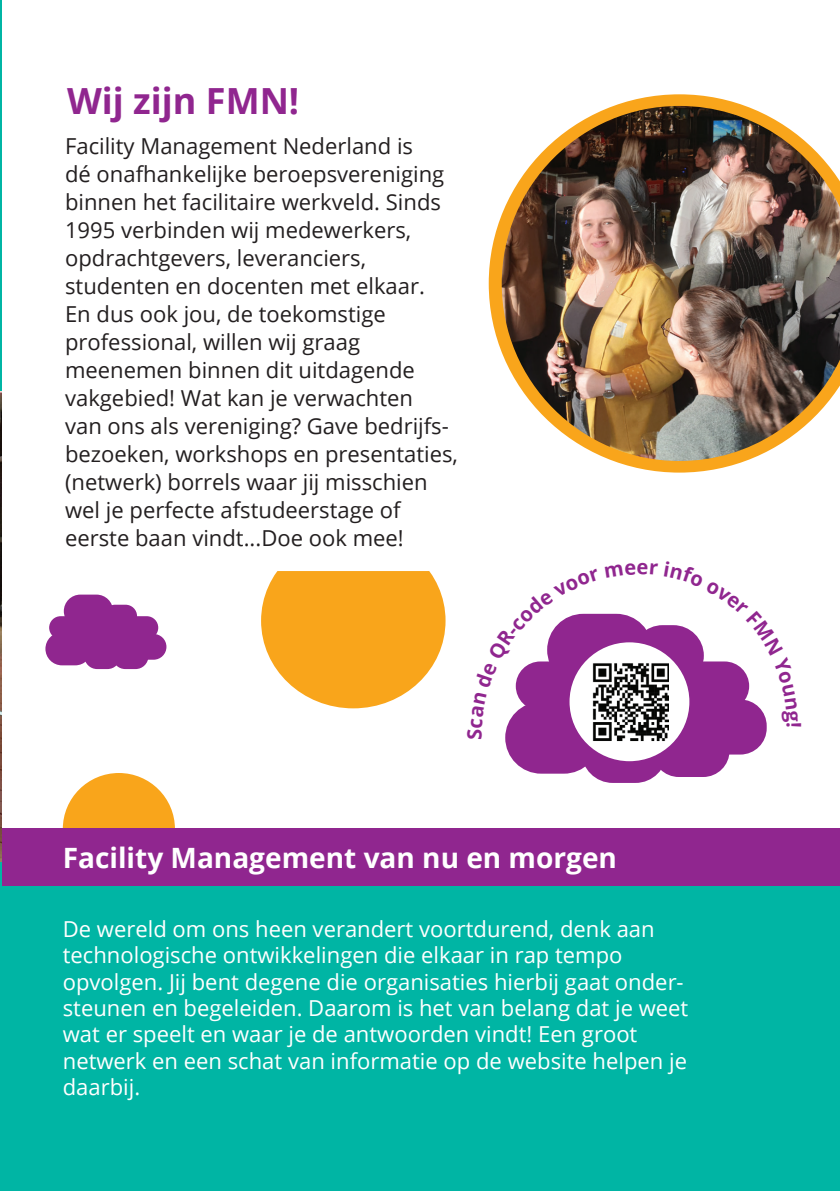
<style>
.page{position:relative;width:840px;height:1191px;background:#fff}
.page>*{position:absolute;margin:0;border:0;box-sizing:border-box;transform-origin:0 0}
.t1{font:700 36px "Open Sans";color:#90268f}
.t2{font:700 28px "Open Sans";color:#fff}
.t3{font:22px/28px "Open Sans";color:#231f20}
.t4{font:22px/26.4px "Open Sans";color:#fff}
.t5{font:700 20px "Open Sans";color:#90268f}
</style>
<div class="page">
<div style="left:45px;top:632px;width:47px;height:33px;background:#90268f;border-radius:17px"></div>
<div style="left:49px;top:616px;width:85px;height:23px;background:#90268f;border-radius:11px"></div>
<div style="left:64px;top:594px;width:49px;height:33px;background:#90268f;border-radius:17px"></div>
<div style="left:103px;top:604px;width:34px;height:23px;background:#90268f;border-radius:11px"></div>
<div style="left:125px;top:616px;width:33px;height:23px;background:#90268f;border-radius:11px"></div>
<div style="left:84px;top:643px;width:36px;height:26px;background:#90268f;border-radius:13px"></div>
<div style="left:85px;top:626px;width:36px;height:26px;background:#90268f;border-radius:13px"></div>
<div style="left:108px;top:630px;width:36px;height:26px;background:#90268f;border-radius:13px"></div>
<div style="left:130px;top:634px;width:36px;height:25px;background:#90268f;border-radius:13px"></div>
<div style="left:112px;top:643px;width:36px;height:26px;background:#90268f;border-radius:13px"></div>
<div style="left:505px;top:702px;width:94px;height:71px;background:#90268f;border-radius:36px"></div>
<svg style="left:488px;top:94px;width:257px;height:378px"></svg>
<svg style="left:63px;top:773px;width:112px;height:55px"></svg>
<div style="left:1px;top:885px;width:838px;height:306px;background:#00b5a4"></div>
<img style="left:501px;top:106px;width:338px;height:355px">
<div style="left:261px;top:533px;width:184px;height:175px;background:#f9a51b;border-radius:50%"></div>
<div style="left:1px;top:828px;width:838px;height:57px;background:#90268f"></div>
<div style="left:29px;top:54px;width:450px;height:517px;background:#fff;border-radius:52px"></div>
<hr style="left:0;top:0;width:1px;height:1191px;background:#00b5a4">
<div style="left:631px;top:625px;width:72px;height:61px;background:#90268f;border-radius:30px"></div>
<div style="left:581px;top:720px;width:85px;height:63px;background:#90268f;border-radius:31px"></div>
<div style="left:689px;top:699px;width:77px;height:55px;background:#90268f;border-radius:26px"></div>
<div style="left:652px;top:722px;width:77px;height:55px;background:#90268f;border-radius:26px"></div>
<div style="left:569px;top:642px;width:120px;height:119px;background:#fff;border-radius:50%"></div>
<img style="left:592px;top:663px;width:76px;height:78px">
<img style="left:0;top:391px;width:1px;height:470px">
<svg style="left:505px;top:613px;width:152px;height:125px"></svg>
<svg style="left:663px;top:625px;width:104px;height:97px"></svg>
<h1 class="t1" style="left:67px;top:75px;width:233px">Wij zijn FMN!</h1>
<p class="t3" style="left:65px;top:131px;width:394px">Facility Management Nederland is<br>dé onafhankelijke beroepsvereniging binnen het facilitaire werkveld. Sinds 1995 verbinden wij medewerkers, opdrachtgevers, leveranciers, studenten en docenten met elkaar.<br>En dus ook jou, de toekomstige professional, willen wij graag meenemen binnen dit uitdagende vakgebied! Wat kan je verwachten<br>van ons als vereniging? Gave bedrijfs&shy;bezoeken, workshops en presentaties, (netwerk) borrels waar jij misschien wel je perfecte afstudeerstage of eerste baan vindt...Doe ook mee!</p>
<p class="t2" style="left:63px;top:837px;width:555px">Facility Management van nu en morgen</p>
<p class="t4" style="left:63px;top:915px;width:626px">De wereld om ons heen verandert voortdurend, denk aan technologische ontwikkelingen die elkaar in rap tempo opvolgen. Jij bent degene die organisaties hierbij gaat onder&shy;steunen en begeleiden. Daarom is het van belang dat je weet wat er speelt en waar je de antwoorden vindt! Een groot netwerk en een schat van informatie op de website helpen je daarbij.</p>
<p class="t5" style="left:807px;top:722px;width:7px;rotate:90deg">!</p>
</div>
